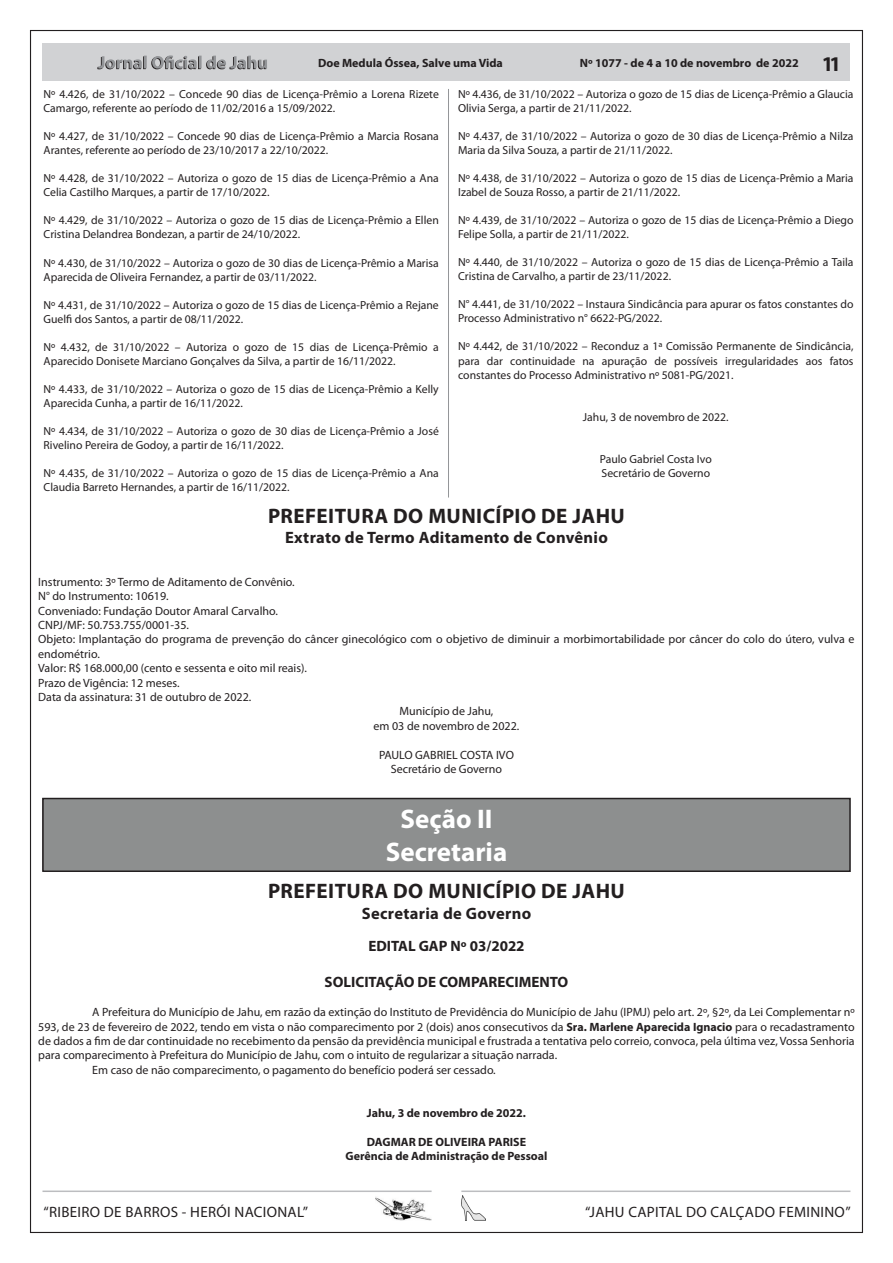
<style>
.page{position:relative;width:893px;height:1263px;background:#fff}
.page>*{position:absolute;margin:0;border:0;box-sizing:border-box;transform-origin:0 0}
.t1{font:700 27px "Myriad Pro";color:#fff}
.t2{font:700 21px "Myriad Pro";letter-spacing:.02em;color:#231f20}
.t3{font:700 16.5px "Myriad Pro";letter-spacing:.02em;color:#231f20}
.t4{font:15px "Myriad Pro";letter-spacing:.02em;color:#231f20}
.t5{font:700 15px "Myriad Pro";color:#231f20}
.t6{font:12px/14.4px "Myriad Pro";color:#231f20}
.t7{font:700 12px "Myriad Pro";color:#231f20}
.t8{font:11.7px/14.1px "Myriad Pro";color:#231f20}
.s1{font-size:21px}
.s2{font-weight:700}
</style>
<div class="page">
<img style="left:461px;top:1196px;width:25px;height:24px">
<hr style="left:461px;top:1190px;width:389px;height:2px;background:#bcbdc0">
<img style="left:375px;top:1197px;width:57px;height:23px">
<hr style="left:43px;top:1190px;width:389px;height:2px;background:#bcbdc0">
<div style="left:43px;top:43px;width:807px;height:37px;background:#d1d2d4"></div>
<svg style="left:97px;top:55px;width:170px;height:14px"></svg>
<hr style="left:448px;top:89px;width:1px;height:408px;background:#939598">
<div style="left:43px;top:798px;width:807px;height:73px;background:#8d8f8f"></div>
<div style="left:42px;top:798px;width:809px;height:74px;border:2px solid #231f20"></div>
<p class="t7" style="left:318px;top:55px;width:186px">Doe Medula Óssea, Salve uma Vida</p>
<p class="t7" style="left:580px;top:55px;width:263px">Nº 1077 - de 4 a 10 de novembro de 2022 <span class="s1">11</span></p>
<p class="t8" style="left:44px;top:87px;width:397px">Nº 4.426, de 31/10/2022 – Concede 90 dias de Licença-Prêmio a Lorena Rizete<br>Camargo, referente ao período de 11/02/2016 a 15/09/2022.</p>
<p class="t8" style="left:44px;top:129px;width:397px">Nº 4.427, de 31/10/2022 – Concede 90 dias de Licença-Prêmio a Marcia Rosana<br>Arantes, referente ao período de 23/10/2017 a 22/10/2022.</p>
<p class="t8" style="left:44px;top:171px;width:397px">Nº 4.428, de 31/10/2022 – Autoriza o gozo de 15 dias de Licença-Prêmio a Ana<br>Celia Castilho Marques, a partir de 17/10/2022.</p>
<p class="t8" style="left:44px;top:213px;width:397px">Nº 4.429, de 31/10/2022 – Autoriza o gozo de 15 dias de Licença-Prêmio a Ellen<br>Cristina Delandrea Bondezan, a partir de 24/10/2022.</p>
<p class="t8" style="left:44px;top:255px;width:397px">Nº 4.430, de 31/10/2022 – Autoriza o gozo de 30 dias de Licença-Prêmio a Marisa<br>Aparecida de Oliveira Fernandez, a partir de 03/11/2022.</p>
<p class="t8" style="left:44px;top:297px;width:397px">Nº 4.431, de 31/10/2022 – Autoriza o gozo de 15 dias de Licença-Prêmio a Rejane<br>Guelfi dos Santos, a partir de 08/11/2022.</p>
<p class="t8" style="left:44px;top:340px;width:397px">Nº 4.432, de 31/10/2022 – Autoriza o gozo de 15 dias de Licença-Prêmio a<br>Aparecido Donisete Marciano Gonçalves da Silva, a partir de 16/11/2022.</p>
<p class="t8" style="left:44px;top:382px;width:397px">Nº 4.433, de 31/10/2022 – Autoriza o gozo de 15 dias de Licença-Prêmio a Kelly<br>Aparecida Cunha, a partir de 16/11/2022.</p>
<p class="t8" style="left:44px;top:424px;width:397px">Nº 4.434, de 31/10/2022 – Autoriza o gozo de 30 dias de Licença-Prêmio a José<br>Rivelino Pereira de Godoy, a partir de 16/11/2022.</p>
<p class="t8" style="left:44px;top:466px;width:397px">Nº 4.435, de 31/10/2022 – Autoriza o gozo de 15 dias de Licença-Prêmio a Ana<br>Claudia Barreto Hernandes, a partir de 16/11/2022.</p>
<p class="t8" style="left:458px;top:87px;width:397px">Nº 4.436, de 31/10/2022 – Autoriza o gozo de 15 dias de Licença-Prêmio a Glaucia<br>Olivia Serga, a partir de 21/11/2022.</p>
<p class="t8" style="left:458px;top:129px;width:397px">Nº 4.437, de 31/10/2022 – Autoriza o gozo de 30 dias de Licença-Prêmio a Nilza<br>Maria da Silva Souza, a partir de 21/11/2022.</p>
<p class="t8" style="left:458px;top:171px;width:397px">Nº 4.438, de 31/10/2022 – Autoriza o gozo de 15 dias de Licença-Prêmio a Maria<br>Izabel de Souza Rosso, a partir de 21/11/2022.</p>
<p class="t8" style="left:458px;top:213px;width:397px">Nº 4.439, de 31/10/2022 – Autoriza o gozo de 15 dias de Licença-Prêmio a Diego<br>Felipe Solla, a partir de 21/11/2022.</p>
<p class="t8" style="left:458px;top:255px;width:397px">Nº 4.440, de 31/10/2022 – Autoriza o gozo de 15 dias de Licença-Prêmio a Taila<br>Cristina de Carvalho, a partir de 23/11/2022.</p>
<p class="t8" style="left:458px;top:297px;width:397px">N° 4.441, de 31/10/2022 – Instaura Sindicância para apurar os fatos constantes do<br>Processo Administrativo n° 6622-PG/2022.</p>
<p class="t8" style="left:458px;top:339px;width:397px;text-align:justify">Nº 4.442, de 31/10/2022 – Reconduz a 1ª Comissão Permanente de Sindicância, para dar continuidade na apuração de possíveis irregularidades aos fatos constantes do Processo Administrativo nº 5081-PG/2021.</p>
<p class="t8" style="left:583px;top:409px;width:147px">Jahu, 3 de novembro de 2022.</p>
<p class="t8" style="left:600px;top:452px;width:113px">Paulo Gabriel Costa Ivo</p>
<p class="t8" style="left:601px;top:466px;width:110px">Secretário de Governo</p>
<p class="t2" style="left:268px;top:502px;width:358px">PREFEITURA DO MUNICÍPIO DE JAHU</p>
<p class="t3" style="left:285px;top:526px;width:324px">Extrato de Termo Aditamento de Convênio</p>
<p class="t6" style="left:38px;top:574px;width:258px">Instrumento: 3º Termo de Aditamento de Convênio.</p>
<p class="t6" style="left:38px;top:589px;width:132px">N° do Instrumento: 10619.</p>
<p class="t6" style="left:38px;top:603px;width:241px">Conveniado: Fundação Doutor Amaral Carvalho.</p>
<p class="t6" style="left:38px;top:618px;width:152px">CNPJ/MF: 50.753.755/0001-35.</p>
<p class="t6" style="left:38px;top:632px;width:818px">Objeto: Implantação do programa de prevenção do câncer ginecológico com o objetivo de diminuir a morbimortabilidade por câncer do colo do útero, vulva e endométrio.</p>
<p class="t6" style="left:38px;top:661px;width:270px">Valor: R$ 168.000,00 (cento e sessenta e oito mil reais).</p>
<p class="t6" style="left:38px;top:675px;width:143px">Prazo de Vigência: 12 meses.</p>
<p class="t6" style="left:38px;top:690px;width:215px">Data da assinatura: 31 de outubro de 2022.</p>
<p class="t6" style="left:399px;top:704px;width:95px">Município de Jahu,</p>
<p class="t6" style="left:374px;top:718px;width:147px">em 03 de novembro de 2022.</p>
<p class="t6" style="left:379px;top:747px;width:136px">PAULO GABRIEL COSTA IVO</p>
<p class="t6" style="left:391px;top:762px;width:113px">Secretário de Governo</p>
<p class="t1" style="left:400px;top:802px;width:93px">Seção II</p>
<p class="t1" style="left:386px;top:834px;width:123px">Secretaria</p>
<p class="t2" style="left:268px;top:877px;width:358px">PREFEITURA DO MUNICÍPIO DE JAHU</p>
<p class="t3" style="left:362px;top:903px;width:171px">Secretaria de Governo</p>
<p class="t5" style="left:368px;top:936px;width:158px">EDITAL GAP Nº 03/2022</p>
<p class="t5" style="left:325px;top:972px;width:245px">SOLICITAÇÃO DE COMPARECIMENTO</p>
<p class="t6" style="left:38px;top:1005px;width:818px;text-align:justify;text-indent:54px">A Prefeitura do Município de Jahu, em razão da extinção do Instituto de Previdência do Município de Jahu (IPMJ) pelo art. 2º, §2º, da Lei Complementar nº 593, de 23 de fevereiro de 2022, tendo em vista o não comparecimento por 2 (dois) anos consecutivos da <span class="s2">Sra. Marlene Aparecida Ignacio</span> para o recadastramento de dados a fim de dar continuidade no recebimento da pensão da previdência municipal e frustrada a tentativa pelo correio, convoca, pela última vez, Vossa Senhoria para comparecimento à Prefeitura do Município de Jahu, com o intuito de regularizar a situação narrada.</p>
<p class="t6" style="left:92px;top:1062px;width:405px">Em caso de não comparecimento, o pagamento do benefício poderá ser cessado.</p>
<p class="t7" style="left:367px;top:1105px;width:161px">Jahu, 3 de novembro de 2022.</p>
<p class="t7" style="left:367px;top:1134px;width:161px">DAGMAR DE OLIVEIRA PARISE</p>
<p class="t7" style="left:345px;top:1148px;width:204px">Gerência de Administração de Pessoal</p>
<p class="t4" style="left:44px;top:1202px;width:266px">“RIBEIRO DE BARROS - HERÓI NACIONAL”</p>
<p class="t4" style="left:585px;top:1202px;width:267px">“JAHU CAPITAL DO CALÇADO FEMININO”</p>
</div>
